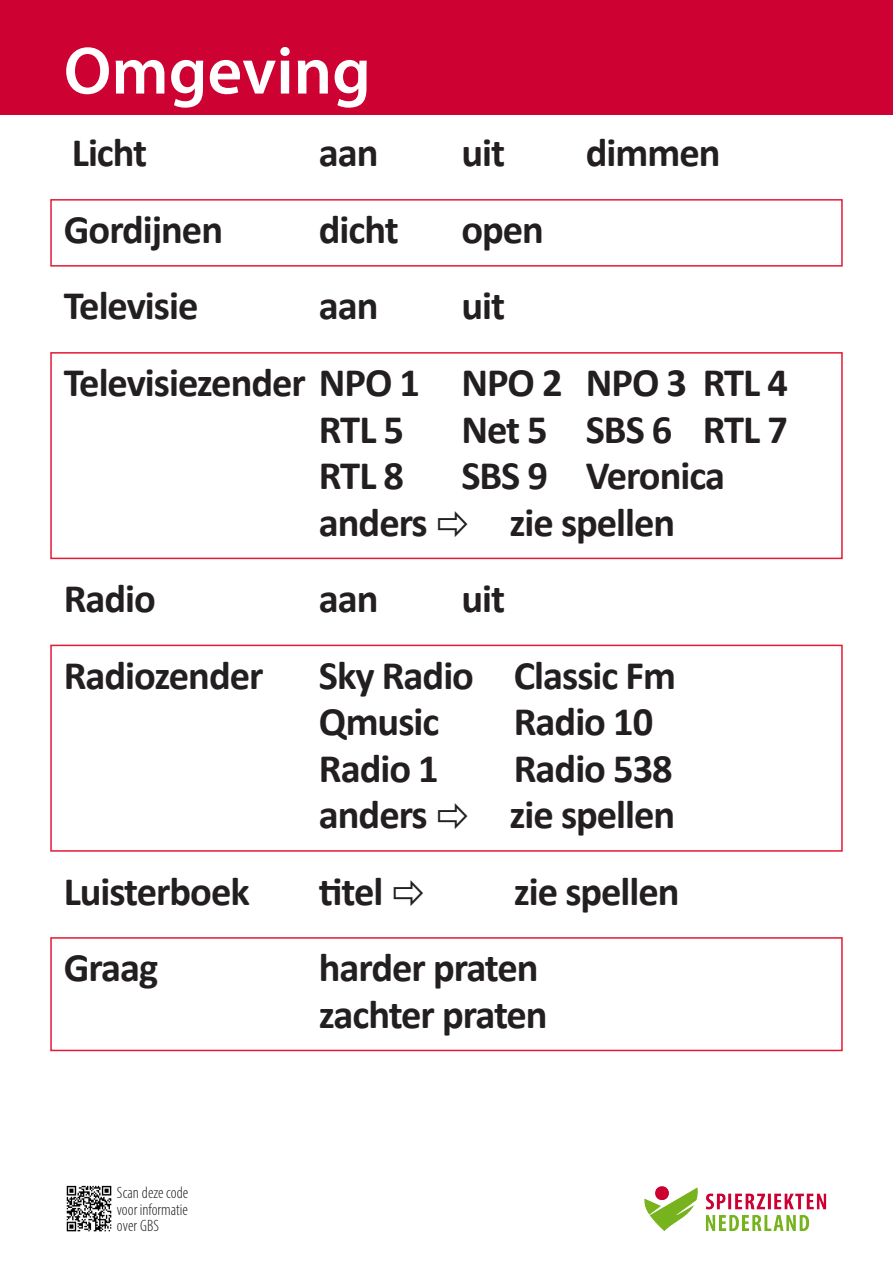
<style>
.page{position:relative;width:893px;height:1263px;background:#fff}
.page>*{position:absolute;margin:0;border:0;box-sizing:border-box;transform-origin:0 0}
.t1{font:600 67.5px "Myriad Pro";color:#fff}
.t2{font:700 40.5px/46.5px "Calibri";letter-spacing:-.025em;color:#231f20}
.t3{font:300 condensed 16.5px/16.5px "Myriad Pro";color:#231f20;text-align:justify}
</style>
<div class="page">
<div style="left:50px;top:199px;width:793px;height:68px;border:2px solid #e51836"></div>
<div style="left:50px;top:352px;width:793px;height:207px;border:2px solid #e51836"></div>
<div style="left:50px;top:645px;width:793px;height:207px;border:2px solid #e51836"></div>
<div style="left:50px;top:937px;width:793px;height:114px;border:2px solid #e51836"></div>
<img style="left:644px;top:1186px;width:183px;height:46px">
<div style="left:0;top:0;width:893px;height:115px;background:#cd0132"></div>
<img style="left:66px;top:1185px;width:46px;height:47px">
<h1 class="t1" style="left:64px;top:28px;width:309px">Omgeving</h1>
<p class="t2" style="left:72px;top:128px;width:77px">Licht</p>
<p class="t2" style="left:319px;top:128px;width:61px">aan</p>
<p class="t2" style="left:461px;top:128px;width:45px">uit</p>
<p class="t2" style="left:586px;top:128px;width:136px">dimmen</p>
<p class="t2" style="left:64px;top:205px;width:161px">Gordijnen</p>
<p class="t2" style="left:319px;top:205px;width:81px">dicht</p>
<p class="t2" style="left:461px;top:205px;width:84px">open</p>
<p class="t2" style="left:64px;top:281px;width:136px">Televisie</p>
<p class="t2" style="left:319px;top:281px;width:61px">aan</p>
<p class="t2" style="left:64px;top:266px;width:726px;line-height:76.5px;text-indent:398px">uit<br>Televisiezender NPO 1 NPO 2 NPO 3 RTL 4</p>
<p class="t2" style="left:319px;top:404px;width:87px">RTL 5</p>
<p class="t2" style="left:461px;top:404px;width:328px">Net 5 SBS 6 RTL 7</p>
<p class="t2" style="left:319px;top:451px;width:87px">RTL 8</p>
<p class="t2" style="left:461px;top:451px;width:265px">SBS 9 Veronica</p>
<p class="t2" style="left:319px;top:497px;width:110px">anders</p>
<p class="t2" style="left:509px;top:497px;width:167px">zie spellen</p>
<p class="t2" style="left:64px;top:574px;width:94px">Radio</p>
<p class="t2" style="left:319px;top:574px;width:61px">aan</p>
<p class="t2" style="left:461px;top:574px;width:45px">uit</p>
<p class="t2" style="left:64px;top:650px;width:201px">Radiozender</p>
<p class="t2" style="left:319px;top:650px;width:359px">Sky Radio Classic Fm<br>Qmusic</p>
<p class="t2" style="left:514px;top:697px;width:141px">Radio 10</p>
<p class="t2" style="left:319px;top:743px;width:121px">Radio 1</p>
<p class="t2" style="left:514px;top:743px;width:160px">Radio 538</p>
<p class="t2" style="left:319px;top:790px;width:110px">anders</p>
<p class="t2" style="left:509px;top:790px;width:167px">zie spellen</p>
<p class="t2" style="left:64px;top:866px;width:188px">Luisterboek</p>
<p class="t2" style="left:319px;top:866px;width:66px">titel</p>
<p class="t2" style="left:514px;top:866px;width:167px">zie spellen</p>
<p class="t2" style="left:64px;top:943px;width:96px">Graag</p>
<p class="t2" style="left:319px;top:943px;width:230px">harder praten zachter praten</p>
<p class="t3" style="left:117px;top:1184px;width:73px">Scan deze code voor informatie over GBS</p>
</div>
